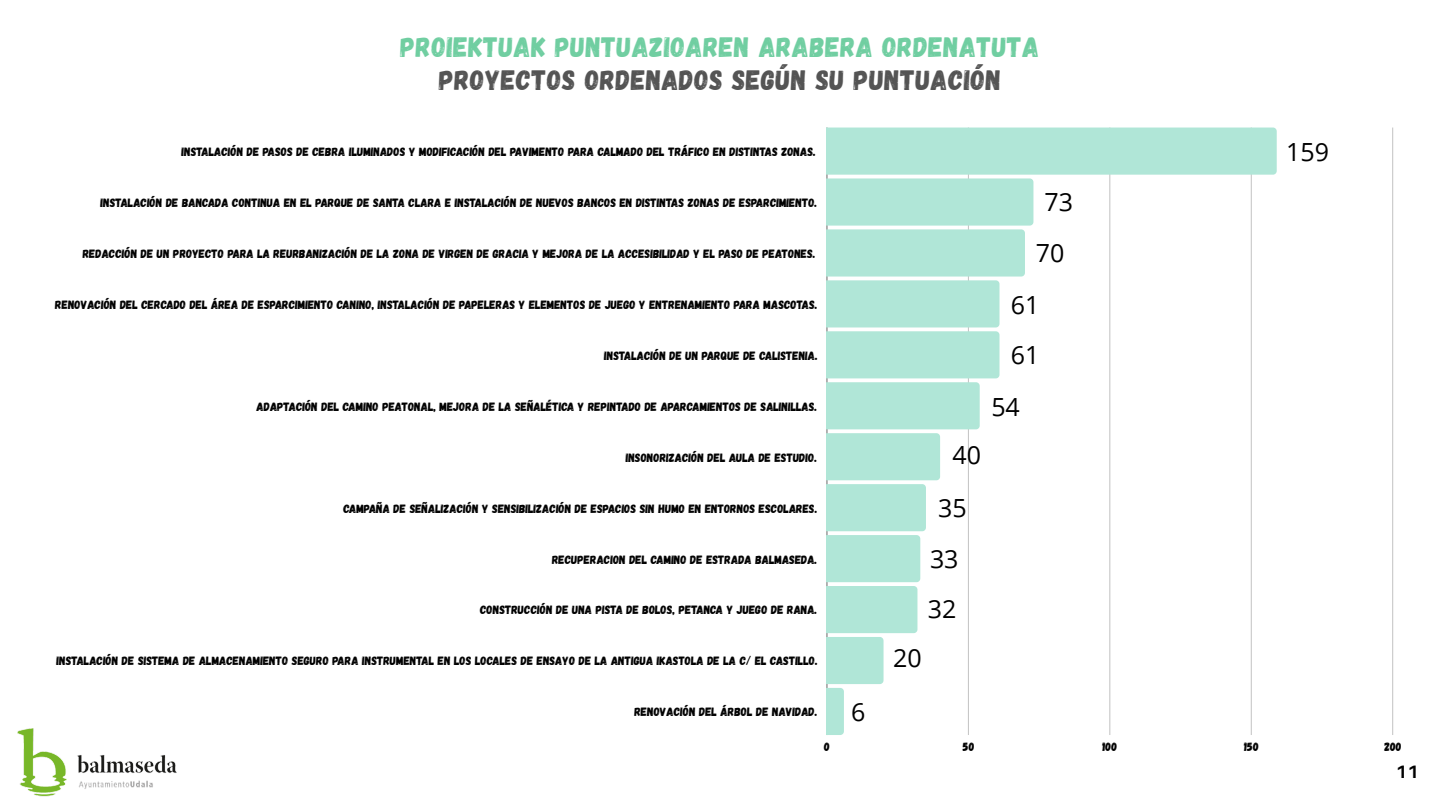
<style>
.page{position:relative;width:1440px;height:810px;background:#fff}
.page>*{position:absolute;margin:0;border:0;box-sizing:border-box;transform-origin:0 0}
.t1{font:28px/33px "Gagalin";letter-spacing:.02em;color:#70cea1;text-align:center}
.t2{font:25px "Open Sans";color:#000}
.t3{font:700 18px "Aileron";color:#000}
.t4{font:12px "Gagalin";color:#000}
.s1{color:#545454}
</style>
<div class="page">
<img style="left:17px;top:728px;width:160px;height:69px">
<hr style="left:1392px;top:128px;width:1px;height:607px;background:#000">
<svg style="left:827px;top:128px;width:450px;height:607px"></svg>
<h1 class="t1" style="left:401px;top:29px;width:640px">PROIEKTUAK PUNTUAZIOAREN ARABERA ORDENATUTA<br><span class="s1">PROYECTOS ORDENADOS SEGÚN SU PUNTUACIÓN</span></h1>
<p class="t4" style="left:182px;top:144px;width:636px">INSTALACIÓN DE PASOS DE CEBRA ILUMINADOS Y MODIFICACIÓN DEL PAVIMENTO PARA CALMADO DEL TRÁFICO EN DISTINTAS ZONAS.</p>
<p class="t4" style="left:101px;top:195px;width:718px">INSTALACIÓN DE BANCADA CONTINUA EN EL PARQUE DE SANTA CLARA E INSTALACIÓN DE NUEVOS BANCOS EN DISTINTAS ZONAS DE ESPARCIMIENTO.</p>
<p class="t4" style="left:83px;top:246px;width:734px">REDACCIÓN DE UN PROYECTO PARA LA REURBANIZACIÓN DE LA ZONA DE VIRGEN DE GRACIA Y MEJORA DE LA ACCESIBILIDAD Y EL PASO DE PEATONES.</p>
<p class="t4" style="left:55px;top:297px;width:764px">RENOVACIÓN DEL CERCADO DEL ÁREA DE ESPARCIMIENTO CANINO, INSTALACIÓN DE PAPELERAS Y ELEMENTOS DE JUEGO Y ENTRENAMIENTO PARA MASCOTAS.</p>
<p class="t4" style="left:604px;top:348px;width:215px">INSTALACIÓN DE UN PARQUE DE CALISTENIA.</p>
<p class="t4" style="left:257px;top:399px;width:562px">ADAPTACIÓN DEL CAMINO PEATONAL, MEJORA DE LA SEÑALÉTICA Y REPINTADO DE APARCAMIENTOS DE SALINILLAS.</p>
<p class="t4" style="left:626px;top:450px;width:193px">INSONORIZACIÓN DEL AULA DE ESTUDIO.</p>
<p class="t4" style="left:343px;top:501px;width:475px">CAMPAÑA DE SEÑALIZACIÓN Y SENSIBILIZACIÓN DE ESPACIOS SIN HUMO EN ENTORNOS ESCOLARES.</p>
<p class="t4" style="left:552px;top:551px;width:267px">RECUPERACION DEL CAMINO DE ESTRADA BALMASEDA.</p>
<p class="t4" style="left:480px;top:602px;width:338px">CONSTRUCCIÓN DE UNA PISTA DE BOLOS, PETANCA Y JUEGO DE RANA.</p>
<p class="t4" style="left:57px;top:653px;width:762px">INSTALACIÓN DE SISTEMA DE ALMACENAMIENTO SEGURO PARA INSTRUMENTAL EN LOS LOCALES DE ENSAYO DE LA ANTIGUA IKASTOLA DE LA C/ EL CASTILLO.</p>
<p class="t4" style="left:634px;top:704px;width:184px">RENOVACIÓN DEL ÁRBOL DE NAVIDAD.</p>
<p class="t2" style="left:851px;top:694px;width:16px">6</p>
<p class="t2" style="left:1044px;top:184px;width:30px">73</p>
<p class="t2" style="left:1036px;top:235px;width:30px">70</p>
<p class="t2" style="left:1011px;top:287px;width:30px">61</p>
<p class="t2" style="left:1011px;top:338px;width:30px">61</p>
<p class="t2" style="left:953px;top:437px;width:30px">40</p>
<p class="t2" style="left:991px;top:389px;width:30px">54</p>
<p class="t2" style="left:938px;top:490px;width:30px">35</p>
<p class="t2" style="left:930px;top:542px;width:30px">33</p>
<p class="t2" style="left:928px;top:592px;width:30px">32</p>
<p class="t2" style="left:893px;top:640px;width:30px">20</p>
<p class="t2" style="left:1286px;top:134px;width:44px">159</p>
<p class="t4" style="left:824px;top:739px;width:7px">0</p>
<p class="t4" style="left:963px;top:739px;width:13px">50</p>
<p class="t4" style="left:1102px;top:739px;width:16px">100</p>
<p class="t4" style="left:1244px;top:739px;width:16px">150</p>
<p class="t4" style="left:1384px;top:739px;width:19px">200</p>
<p class="t3" style="left:1396px;top:761px;width:24px">11</p>
</div>
